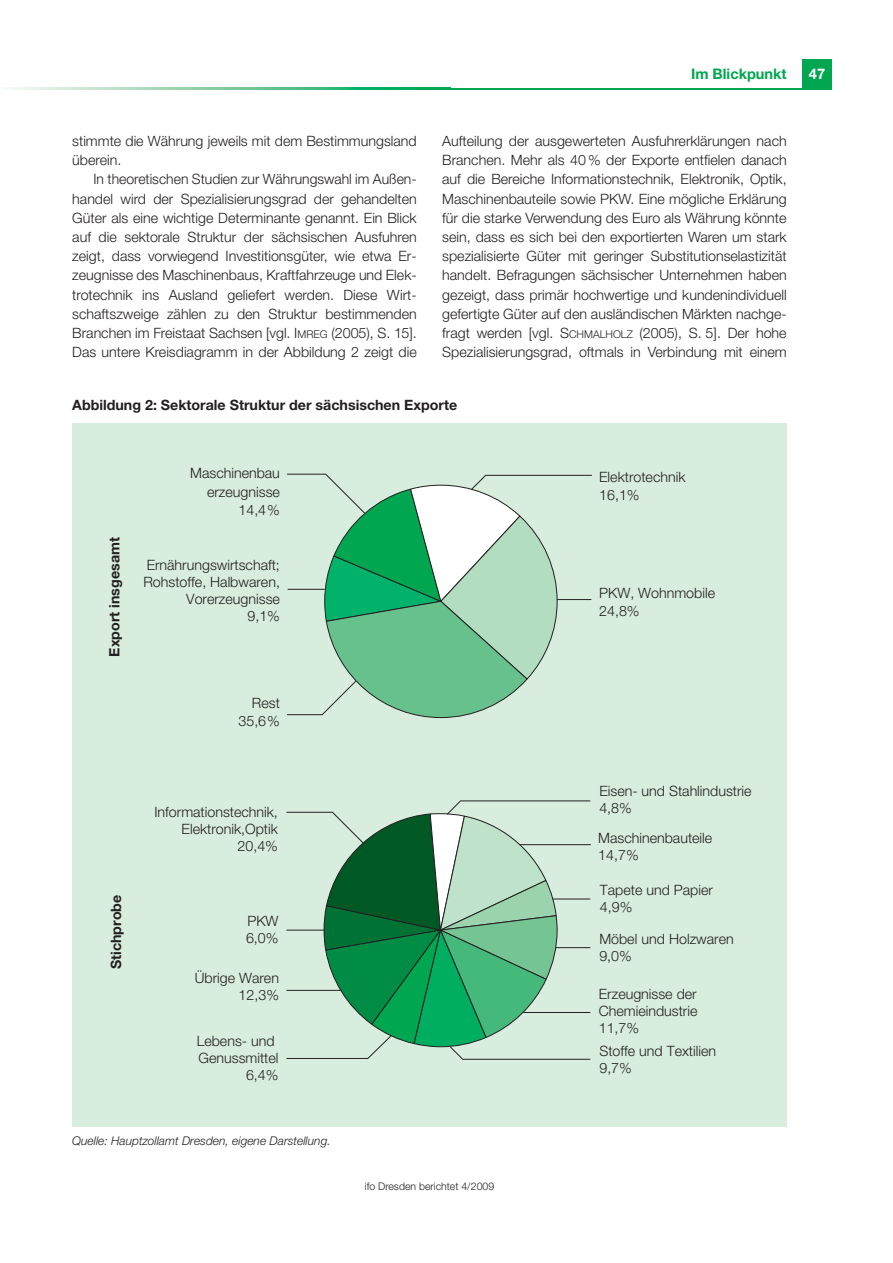
<style>
.page{position:relative;width:893px;height:1263px;background:#fff}
.page>*{position:absolute;margin:0;border:0;box-sizing:border-box;transform-origin:0 0}
.t1{font:700 14.7px "Helvetica Neue";color:#fff}
.t2{font:700 14.55px "Helvetica Neue";color:#00a650}
.t3{font:300 14.25px/19.2px "Helvetica Neue";color:#231f20}
.t4{font:700 14.25px "Helvetica Neue";color:#231f20}
.t5{font:italic 300 12px "Helvetica Neue";color:#231f20}
.t6{font:300 10.5px "Helvetica Neue";color:#231f20}
.s1{font-size:10.65px}
</style>
<div class="page">
<div style="left:802px;top:60px;width:30px;height:29px;background:#00a650"></div>
<hr style="left:448px;top:88px;width:384px;height:1px;background:#00a650">
<svg style="left:10px;top:88px;width:438px;height:1px"></svg>
<div style="left:72px;top:423px;width:715px;height:703px;background:#d8eddd"></div>
<svg style="left:287px;top:473px;width:305px;height:245px"></svg>
<svg style="left:286px;top:800px;width:305px;height:260px"></svg>
<p class="t3" style="left:72px;top:133px;width:346px">stimmte die Währung jeweils mit dem Bestimmungsland überein.</p>
<p class="t3" style="left:72px;top:171px;width:346px;text-align:justify;text-indent:21px">In theoretischen Studien zur Währungswahl im Außen&shy;handel wird der Spezialisierungsgrad der gehandelten Güter als eine wichtige Determinante genannt. Ein Blick auf die sektorale Struktur der sächsischen Ausfuhren zeigt, dass vorwiegend Investitionsgüter, wie etwa Er&shy;zeugnisse des Maschinenbaus, Kraftfahrzeuge und Elek&shy;trotechnik ins Ausland geliefert werden. Diese Wirt&shy;schaftszweige zählen zu den Struktur bestimmenden Branchen im Freistaat Sachsen [vgl. I<span class="s1">MREG</span> (2005), S. 15].<br>Das untere Kreisdiagramm in der Abbildung 2 zeigt die</p>
<p class="t2" style="left:691px;top:68px;width:97px">Im Blickpunkt</p>
<p class="t3" style="left:442px;top:133px;width:346px;text-align:justify">Aufteilung der ausgewerteten Ausfuhrerklärungen nach Branchen. Mehr als 40 % der Exporte entfielen danach auf die Bereiche Informationstechnik, Elektronik, Optik, Maschinenbauteile sowie PKW. Eine mögliche Erklärung für die starke Verwendung des Euro als Währung könnte sein, dass es sich bei den exportierten Waren um stark spezialisierte Güter mit geringer Substitutionselastizität handelt. Befragungen sächsischer Unternehmen haben gezeigt, dass primär hochwertige und kundenindividuell gefertigte Güter auf den ausländischen Märkten nachge&shy;fragt werden [vgl. S<span class="s1">CHMALHOLZ</span> (2005), S. 5]. Der hohe Spezialisierungsgrad, oftmals in Verbindung mit einem</p>
<p class="t4" style="left:72px;top:400px;width:386px">Abbildung 2: Sektorale Struktur der sächsischen Exporte</p>
<p class="t4" style="left:109px;top:656px;width:121px;rotate:-90deg">Export insgesamt</p>
<p class="t3" style="left:190px;top:465px;width:91px;line-height:18.6px;text-align:right">Maschinenbau erzeugnisse<br>14,4%</p>
<p class="t3" style="left:143px;top:557px;width:138px;line-height:17.1px;text-align:right">Ernährungswirtschaft;<br>Rohstoffe, Halbwaren,<br>Vorerzeugnisse<br>9,1%</p>
<p class="t3" style="left:238px;top:695px;width:43px;line-height:18.6px;text-align:right">Rest<br>35,6%</p>
<p class="t3" style="left:599px;top:469px;width:88px;line-height:18.6px">Elektrotechnik<br>16,1%</p>
<p class="t3" style="left:599px;top:586px;width:117px;line-height:17.1px">PKW, Wohnmobile<br>24,8%</p>
<p class="t1" style="left:809px;top:68px;width:18px">47</p>
<p class="t4" style="left:111px;top:969px;width:76px;rotate:-90deg">Stichprobe</p>
<p class="t3" style="left:154px;top:805px;width:125px;line-height:17.1px;text-align:right">Informationstechnik,<br>Elektronik,Optik<br>20,4%</p>
<p class="t3" style="left:246px;top:914px;width:34px;line-height:17.1px">PKW<br>6,0%</p>
<p class="t3" style="left:195px;top:971px;width:86px;line-height:17.1px;text-align:right">Übrige Waren<br>12,3%</p>
<p class="t3" style="left:197px;top:1033px;width:83px;line-height:17.1px;text-align:right">Lebens- und<br>Genussmittel<br>6,4%</p>
<p class="t5" style="left:72px;top:1136px;width:260px">Quelle: Hauptzollamt Dresden, eigene Darstellung.</p>
<p class="t6" style="left:365px;top:1182px;width:131px">ifo Dresden berichtet 4/2009</p>
<p class="t3" style="left:599px;top:783px;width:154px;line-height:17.1px">Eisen- und Stahlindustrie<br>4,8%</p>
<p class="t3" style="left:598px;top:831px;width:116px;line-height:17.1px">Maschinenbauteile<br>14,7%</p>
<p class="t3" style="left:600px;top:883px;width:114px;line-height:17.1px">Tapete und Papier<br>4,9%</p>
<p class="t3" style="left:599px;top:931px;width:136px;line-height:17.1px">Möbel und Holzwaren<br>9,0%</p>
<p class="t3" style="left:599px;top:986px;width:100px;line-height:17.1px;text-align:justify">Erzeugnisse der Chemieindustrie 11,7%</p>
<p class="t3" style="left:599px;top:1044px;width:118px;line-height:17.1px">Stoffe und Textilien<br>9,7%</p>
</div>
